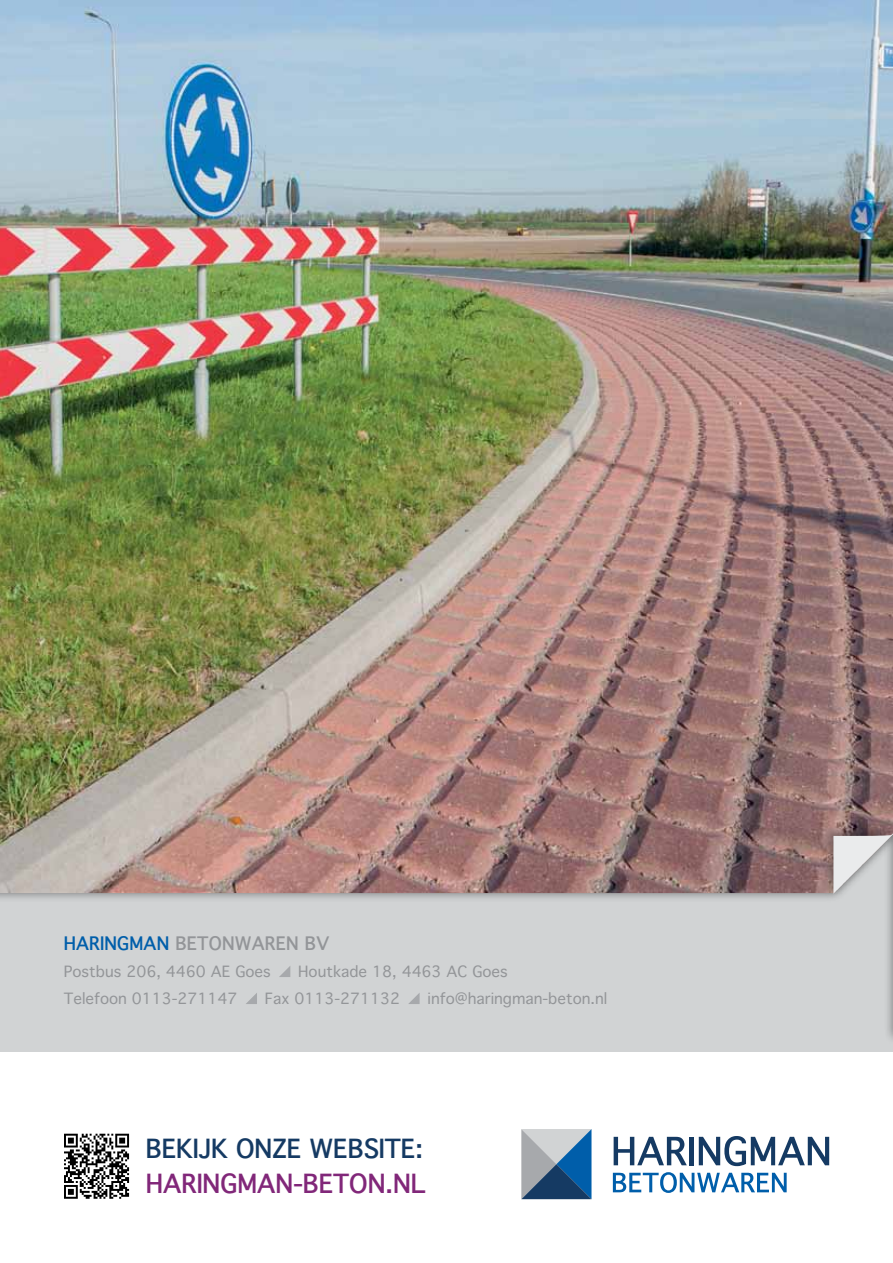
<style>
.page{position:relative;width:893px;height:1263px;background:#fff}
.page>*{position:absolute;margin:0;border:0;box-sizing:border-box;transform-origin:0 0}
.t1{font:700 25.5px "Thonburi";letter-spacing:-.01em;color:#153a63}
.t2{font:700 25.5px "Thonburi";letter-spacing:-.01em;color:#812779}
.t3{font:700 18px "Thonburi";color:#939598}
.t4{font:15px "Thonburi";color:#939598}
.s1{color:#005eaa}
</style>
<div class="page">
<div style="left:0;top:826px;width:893px;height:225px;background:#d1d3d4"></div>
<svg style="left:279px;top:966px;width:11px;height:11px"></svg>
<svg style="left:246px;top:993px;width:11px;height:11px"></svg>
<svg style="left:408px;top:993px;width:12px;height:11px"></svg>
<svg style="left:614px;top:1137px;width:73px;height:28px"></svg>
<div style="left:689px;top:1137px;width:5px;height:28px;background:#153a63"></div>
<svg style="left:699px;top:1136px;width:130px;height:30px"></svg>
<svg style="left:613px;top:1172px;width:174px;height:21px"></svg>
<svg style="left:521px;top:1129px;width:70px;height:70px;background:#6586a4"></svg>
<div style="left:884px;top:0;width:9px;height:1045px;background:#000;opacity:.4"></div>
<img style="left:0;top:0;width:893px;height:893px">
<div style="left:821px;top:823px;width:72px;height:75px;background:#000;opacity:.4"></div>
<svg style="left:833px;top:833px;width:60px;height:61px"></svg>
<svg style="left:64px;top:1134px;width:65px;height:65px"></svg>
<p class="t3" style="left:64px;top:928px;width:254px"><span class="s1">HARINGMAN</span> BETONWAREN BV</p>
<p class="t4" style="left:64px;top:959px;width:209px">Postbus 206, 4460 AE Goes</p>
<p class="t4" style="left:298px;top:959px;width:211px">Houtkade 18, 4463 AC Goes</p>
<p class="t4" style="left:64px;top:986px;width:175px">Telefoon 0113-271147</p>
<p class="t4" style="left:265px;top:986px;width:137px">Fax 0113-271132</p>
<p class="t4" style="left:428px;top:986px;width:181px">info@haringman-beton.nl</p>
<h1 class="t1" style="left:146px;top:1127px;width:279px">BEKIJK ONZE WEBSITE:</h1>
<h1 class="t2" style="left:146px;top:1162px;width:281px">HARINGMAN-BETON.NL</h1>
</div>
